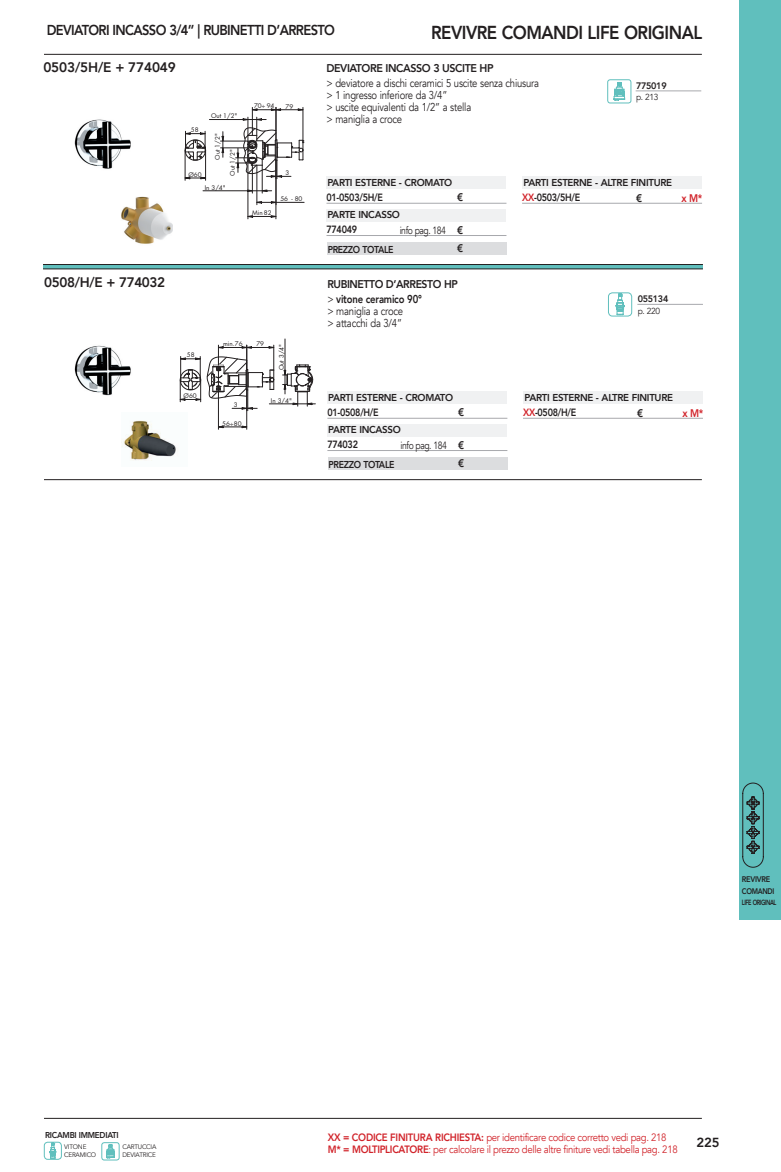
<style>
.page{position:relative;width:781px;height:1172px;background:#fff}
.page>*{position:absolute;margin:0;border:0;box-sizing:border-box;transform-origin:0 0}
.t1{font:800 18.75px "Avenir";letter-spacing:-.03em;color:#231f20;scale:.9 1}
.t2{font:800 14.38px "Avenir";letter-spacing:-.05em;color:#231f20;scale:.9 1}
.t3{font:800 13.75px "Avenir";letter-spacing:-.01em;color:#231f20}
.t4{font:800 13.12px "Avenir";color:#231f20}
.t5{font:11.38px/12.1px "Avenir";letter-spacing:-.02em;color:#231f20;scale:.83 1}
.t6{font:800 11.25px "Avenir";letter-spacing:-.04em;color:#231f20;scale:.95 1}
.t7{font:800 11.25px "Avenir";letter-spacing:-.04em;color:#231f20;scale:.93 1}
.t8{font:800 11px "Avenir";color:#231f20;scale:.88 1}
.t9{font:800 11px "Avenir";color:#d1232a;scale:.88 1}
.t10{font:10.62px/12.2px "Avenir";letter-spacing:-.03em;color:#d1232a;scale:.9 1}
.t11{font:800 10.5px "Avenir";letter-spacing:-.03em;color:#231f20;scale:.86 1}
.t12{font:10.5px "Avenir";letter-spacing:-.05em;color:#231f20;scale:.82 1}
.t13{font:800 10px "Avenir";letter-spacing:-.03em;color:#231f20}
.t14{font:800 10px "Avenir";letter-spacing:-.03em;color:#231f20;scale:.88 1}
.t15{font:800 9.38px "Avenir";letter-spacing:-.03em;color:#231f20;scale:.96 1}
.t16{font:8.75px "Avenir";letter-spacing:-.03em;color:#231f20;scale:.96 1}
.t17{font:800 8.5px "Avenir";letter-spacing:-.03em;color:#231f20;scale:.93 1}
.t18{font:800 8.12px/11.2px "Avenir";letter-spacing:-.04em;color:#231f20;scale:.9 1}
.t19{font:800 7.5px "Avenir";letter-spacing:-.07em;color:#231f20;scale:.73 1}
.t20{font:6.62px/7.9px "Avenir";letter-spacing:-.03em;color:#231f20;scale:.96 1}
.t21{font:6.25px "Futura";color:#231f20}
.s1{font-weight:800}
.s2{color:#d1232a}
</style>
<div class="page">
<div style="left:738px;top:0;width:42px;height:919px;background:#60bfbd"></div>
<svg style="left:742px;top:782px;width:21px;height:85px"></svg>
<hr style="left:44px;top:54px;width:657px;height:1px;background:#231f20">
<hr style="left:44px;top:479px;width:657px;height:1px;background:#231f20">
<hr style="left:44px;top:1118px;width:657px;height:1px;background:#231f20">
<hr style="left:43px;top:265px;width:659px;height:3px;background:#60bfbd">
<hr style="left:43px;top:268px;width:659px;height:1px;background:#231f20">
<hr style="left:43px;top:264px;width:659px;height:1px;background:#231f20">
<hr style="left:635px;top:91px;width:66px;height:1px;background:#a8a9ad">
<div style="left:327px;top:392px;width:180px;height:12px;background:#f0f1f2"></div>
<div style="left:326px;top:177px;width:180px;height:12px;background:#f0f1f2"></div>
<div style="left:327px;top:424px;width:180px;height:12px;background:#f0f1f2"></div>
<div style="left:326px;top:209px;width:180px;height:12px;background:#f0f1f2"></div>
<div style="left:523px;top:392px;width:180px;height:12px;background:#f0f1f2"></div>
<div style="left:522px;top:177px;width:180px;height:12px;background:#f0f1f2"></div>
<hr style="left:327px;top:418px;width:180px;height:1px;background:#a8a9ad">
<hr style="left:326px;top:203px;width:180px;height:1px;background:#a8a9ad">
<hr style="left:327px;top:450px;width:180px;height:1px;background:#a8a9ad">
<hr style="left:326px;top:235px;width:180px;height:1px;background:#a8a9ad">
<hr style="left:522px;top:418px;width:180px;height:1px;background:#a8a9ad">
<hr style="left:522px;top:203px;width:179px;height:1px;background:#a8a9ad">
<hr style="left:637px;top:304px;width:65px;height:1px;background:#a8a9ad">
<div style="left:607px;top:292px;width:24px;height:24px;border:1px solid #60bfbd;border-radius:4px"></div>
<svg style="left:615px;top:293px;width:9px;height:22px"></svg>
<div style="left:327px;top:457px;width:180px;height:13px;background:#dcdddf"></div>
<div style="left:326px;top:242px;width:180px;height:13px;background:#dcdddf"></div>
<img style="left:74px;top:345px;width:57px;height:51px">
<img style="left:74px;top:119px;width:57px;height:50px">
<div style="left:607px;top:79px;width:24px;height:24px;border:1px solid #60bfbd;border-radius:3px"></div>
<svg style="left:613px;top:82px;width:12px;height:19px"></svg>
<div style="left:102px;top:1142px;width:17px;height:18px;border:1px solid #60bfbd;border-radius:3px"></div>
<svg style="left:106px;top:1143px;width:9px;height:15px"></svg>
<div style="left:44px;top:1141px;width:18px;height:18px;border:1px solid #60bfbd;border-radius:3px"></div>
<svg style="left:50px;top:1142px;width:7px;height:16px"></svg>
<img style="left:121px;top:196px;width:51px;height:48px">
<img style="left:121px;top:420px;width:55px;height:41px">
<hr style="left:284px;top:339px;width:1px;height:55px;background:#231f20">
<svg style="left:282px;top:365px;width:31px;height:41px"></svg>
<hr style="left:269px;top:403px;width:46px;height:1px;background:#231f20">
<hr style="left:218px;top:367px;width:1px;height:62px;background:#231f20">
<hr style="left:246px;top:396px;width:1px;height:33px;background:#231f20">
<svg style="left:217px;top:426px;width:31px;height:2px"></svg>
<svg style="left:179px;top:345px;width:96px;height:65px"></svg>
<hr style="left:256px;top:165px;width:1px;height:40px;background:#231f20">
<hr style="left:276px;top:171px;width:1px;height:34px;background:#231f20">
<hr style="left:257px;top:202px;width:47px;height:1px;background:#231f20">
<hr style="left:185px;top:150px;width:1px;height:30px;background:#231f20">
<hr style="left:205px;top:150px;width:1px;height:30px;background:#231f20">
<svg style="left:184px;top:177px;width:23px;height:2px"></svg>
<hr style="left:203px;top:190px;width:68px;height:1px;background:#231f20">
<hr style="left:220px;top:148px;width:32px;height:1px;background:#231f20">
<hr style="left:220px;top:141px;width:32px;height:1px;background:#231f20">
<svg style="left:222px;top:132px;width:2px;height:25px"></svg>
<hr style="left:209px;top:119px;width:57px;height:1px;background:#231f20">
<svg style="left:184px;top:131px;width:23px;height:30px"></svg>
<svg style="left:235px;top:107px;width:69px;height:86px"></svg>
<hr style="left:275px;top:160px;width:1px;height:59px;background:#231f20">
<hr style="left:247px;top:154px;width:1px;height:65px;background:#231f20">
<svg style="left:247px;top:215px;width:30px;height:3px"></svg>
<p class="t2" style="left:47px;top:19px;width:321px">DEVIATORI INCASSO 3/4” | RUBINETTI D’ARRESTO</p>
<h1 class="t1" style="left:431px;top:17px;width:302px">REVIVRE COMANDI LIFE ORIGINAL</h1>
<p class="t3" style="left:43px;top:56px;width:134px">0503/5H/E + 774049</p>
<p class="t21" style="left:191px;top:126px;width:9px">58</p>
<p class="t21" style="left:188px;top:170px;width:15px">Ø60</p>
<p class="t21" style="left:211px;top:112px;width:28px">Out 1/2"</p>
<p class="t21" style="left:213px;top:160px;width:28px;rotate:-90deg">Out 1/2"</p>
<p class="t21" style="left:228px;top:176px;width:28px;rotate:-90deg">Out 1/2"</p>
<p class="t21" style="left:204px;top:183px;width:22px">In 3/4"</p>
<p class="t21" style="left:254px;top:101px;width:22px">70÷ 94</p>
<p class="t21" style="left:285px;top:102px;width:9px">79</p>
<p class="t21" style="left:285px;top:169px;width:5px">3</p>
<p class="t21" style="left:252px;top:209px;width:21px">Min 82</p>
<p class="t21" style="left:280px;top:195px;width:24px">56 - 80</p>
<p class="t3" style="left:44px;top:272px;width:122px">0508/H/E + 774032</p>
<p class="t21" style="left:187px;top:351px;width:9px">58</p>
<p class="t21" style="left:183px;top:392px;width:15px">Ø60</p>
<p class="t21" style="left:223px;top:340px;width:21px">min.76</p>
<p class="t21" style="left:256px;top:340px;width:9px">79</p>
<p class="t21" style="left:277px;top:370px;width:28px;rotate:-90deg">Out 3/4"</p>
<p class="t21" style="left:271px;top:396px;width:22px">In 3/4"</p>
<p class="t21" style="left:234px;top:401px;width:5px">3</p>
<p class="t21" style="left:222px;top:419px;width:21px">56÷80</p>
<p class="t6" style="left:326px;top:59px;width:177px">DEVIATORE INCASSO 3 USCITE HP</p>
<p class="t5" style="left:326px;top:77px;width:257px">&gt; deviatore a dischi ceramici 5 uscite senza chiusura &gt; 1 ingresso inferiore da 3/4”<br>&gt; uscite equivalenti da 1/2” a stella<br>&gt; maniglia a croce</p>
<p class="t15" style="left:635px;top:78px;width:33px">775019</p>
<p class="t16" style="left:635px;top:92px;width:25px">p. 213</p>
<p class="t13" style="left:327px;top:175px;width:126px">PARTI ESTERNE - CROMATO</p>
<p class="t11" style="left:326px;top:189px;width:67px">01-0503/5H/E</p>
<p class="t8" style="left:457px;top:189px;width:8px">€</p>
<p class="t13" style="left:327px;top:207px;width:74px">PARTE INCASSO</p>
<p class="t11" style="left:326px;top:221px;width:37px">774049</p>
<p class="t12" style="left:399px;top:224px;width:58px">info pag. 184</p>
<p class="t8" style="left:457px;top:222px;width:8px">€</p>
<p class="t14" style="left:327px;top:241px;width:76px">PREZZO TOTALE</p>
<p class="t8" style="left:457px;top:240px;width:8px">€</p>
<p class="t7" style="left:327px;top:275px;width:142px">RUBINETTO D’ARRESTO HP</p>
<p class="t5" style="left:327px;top:293px;width:115px">&gt; <span class="s1">vitone ceramico 90° </span>&gt; maniglia a croce<br>&gt; attacchi da 3/4”</p>
<p class="t13" style="left:523px;top:175px;width:150px">PARTI ESTERNE - ALTRE FINITURE</p>
<p class="t11" style="left:522px;top:189px;width:69px"><span class="s2">XX</span>-0503/5H/E</p>
<p class="t8" style="left:635px;top:189px;width:8px">€</p>
<p class="t9" style="left:681px;top:189px;width:25px">x M*</p>
<p class="t15" style="left:637px;top:292px;width:33px">055134</p>
<p class="t16" style="left:637px;top:306px;width:25px">p. 220</p>
<p class="t13" style="left:328px;top:390px;width:126px">PARTI ESTERNE - CROMATO</p>
<p class="t11" style="left:327px;top:404px;width:61px">01-0508/H/E</p>
<p class="t8" style="left:458px;top:404px;width:8px">€</p>
<p class="t13" style="left:328px;top:422px;width:74px">PARTE INCASSO</p>
<p class="t11" style="left:327px;top:436px;width:37px">774032</p>
<p class="t12" style="left:400px;top:439px;width:58px">info pag. 184</p>
<p class="t8" style="left:458px;top:437px;width:8px">€</p>
<p class="t14" style="left:328px;top:456px;width:76px">PREZZO TOTALE</p>
<p class="t8" style="left:458px;top:455px;width:8px">€</p>
<p class="t13" style="left:524px;top:390px;width:150px">PARTI ESTERNE - ALTRE FINITURE</p>
<p class="t11" style="left:522px;top:404px;width:63px"><span class="s2">XX</span>-0508/H/E</p>
<p class="t8" style="left:636px;top:404px;width:8px">€</p>
<p class="t9" style="left:682px;top:404px;width:25px">x M*</p>
<p class="t17" style="left:45px;top:1128px;width:81px">RICAMBI IMMEDIATI</p>
<p class="t20" style="left:64px;top:1143px;width:35px">VITONE<br>CERAMICO</p>
<p class="t20" style="left:122px;top:1142px;width:37px">CARTUCCIA<br>DEVIATRICE</p>
<p class="t18" style="left:741px;top:874px;width:38px">REVIVRE<br>COMANDI</p>
<p class="t19" style="left:741px;top:896px;width:49px">LIFE ORIGINAL</p>
<p class="t10" style="left:327px;top:1130px;width:390px"><span class="s1">XX = CODICE FINITURA RICHIESTA:</span> per identificare codice corretto vedi pag. 218<br><span class="s1">M* = MOLTIPLICATORE</span>: per calcolare il prezzo delle altre finiture vedi tabella pag. 218</p>
<p class="t4" style="left:696px;top:1132px;width:25px">225</p>
</div>
